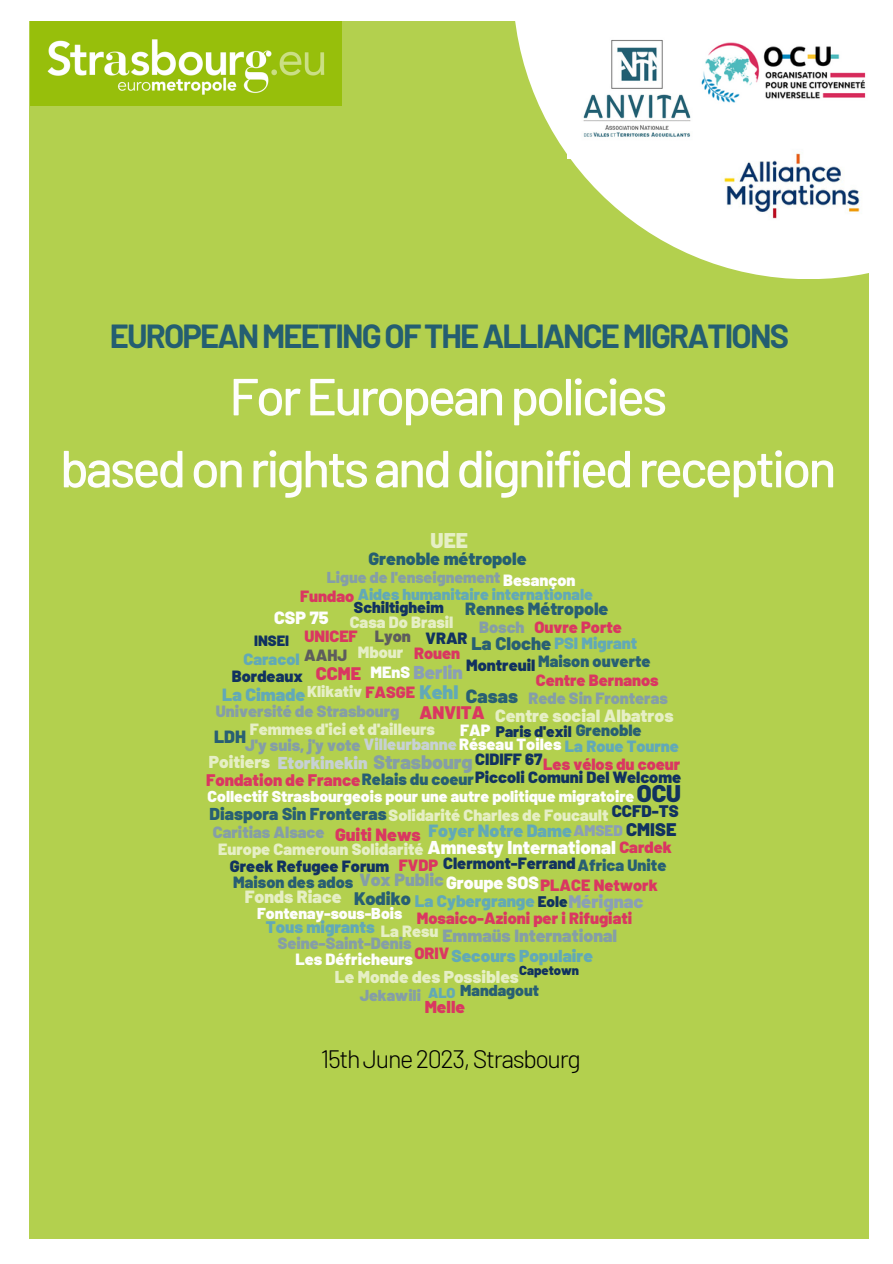
<style>
.page{position:relative;width:893px;height:1264px;background:#fff}
.page>*{position:absolute;margin:0;border:0;box-sizing:border-box;transform-origin:0 0}
.t1{font:500 52.05px "Barlow";letter-spacing:-.055em;color:#fefefd}
.t2{font:700 32.7px "Barlow";letter-spacing:-.055em;color:#245e71}
.t3{font:300 25.2px "Barlow";letter-spacing:-.055em;color:#000}
.t4{font:900 24px "Barlow";color:#11325f}
.t5{font:900 21.3px "Barlow";color:#e6efc5}
.t6{font:900 19.5px "Barlow";color:#859ea7}
.t7{font:900 19.5px "Barlow";color:#62a9b7}
.t8{font:900 19.05px "Barlow";color:#285f73}
.t9{font:900 18.6px "Barlow";color:#fefefd}
.t10{font:900 18.6px "Barlow";color:#8a9fb6}
.t11{font:900 18.15px "Barlow";color:#285f73}
.t12{font:900 18.15px "Barlow";color:#da3761}
.t13{font:900 18.15px "Barlow";color:#11325f}
.t14{font:900 17.7px "Barlow";color:#e6efc5}
.t15{font:900 17.7px "Barlow";color:#859ea7}
.t16{font:900 17.7px "Barlow";color:#62a9b7}
.t17{font:900 17.7px "Barlow";color:#285f73}
.t18{font:900 17.7px "Barlow";color:#245e71}
.t19{font:900 17.7px "Barlow";color:#da3761}
.t20{font:900 17.7px "Barlow";color:#fefefd}
.t21{font:900 17.25px "Barlow";color:#c7d1d4}
.t22{font:900 17.25px "Barlow";color:#e6efc5}
.t23{font:900 17.25px "Barlow";color:#62a9b7}
.t24{font:900 17.25px "Barlow";color:#da3761}
.t25{font:900 16.8px "Barlow";color:#62a9b7}
.t26{font:900 16.8px "Barlow";color:#da3761}
.t27{font:900 16.8px "Barlow";color:#11325f}
.t28{font:900 16.2px "Barlow";color:#859ea7}
.t29{font:900 16.2px "Barlow";color:#da3761}
.t30{font:900 16.2px "Barlow";color:#e6efc5}
.t31{font:900 16.2px "Barlow";color:#11325f}
.t32{font:900 16.2px "Barlow";color:#285f73}
.t33{font:900 16.2px "Barlow";color:#fefefd}
.t34{font:900 16.2px "Barlow";color:#62a9b7}
.t35{font:900 16.2px "Barlow";color:#5d5d5d}
.t36{font:900 16.2px "Barlow";color:#fdfefe}
.t37{font:900 15.75px "Barlow";color:#fefefd}
.t38{font:900 15.75px "Barlow";color:#62a9b7}
.t39{font:900 15.75px "Barlow";color:#859ea7}
.t40{font:900 15.75px "Barlow";color:#fefeff}
.t41{font:900 15.75px "Barlow";color:#e6efc5}
.t42{font:900 15.75px "Barlow";color:#11325f}
.t43{font:900 15.75px "Barlow";color:#285f73}
.t44{font:900 15.3px "Barlow";color:#11325f}
.t45{font:900 15.3px "Barlow";color:#8a9fb6}
.t46{font:900 14.85px "Barlow";color:#11325f}
.t47{font:900 14.4px "Barlow";color:#62a9b7}
.t48{font:900 13.05px "Barlow";color:#11325f}
.s1{font-size:16.2px;color:#da3761}
.s2{font-size:16.2px;color:#fefefd}
.s3{font-size:16.2px;color:#285f73}
.s4{color:#c7d1d4}
.s5{color:#fefefd}
.s6{color:#62a9b7}
.s7{color:#e6efc5}
.s8{font-size:17.25px;color:#285f73}
.s9{font-size:17.7px;color:#fefefd}
.s10{font-size:15.3px;color:#11325f}
.s11{font-size:18.15px;color:#8a9fb6}
</style>
<div class="page">
<div style="left:29px;top:21px;width:839px;height:1217px;background:#b3d04e"></div>
<img style="left:30px;top:22px;width:312px;height:83px">
<svg style="left:515px;top:21px;width:354px;height:258px;fill:#fff"></svg>
<img style="left:567px;top:21px;width:139px;height:137px">
<img style="left:699px;top:39px;width:168px;height:67px">
<img style="left:709px;top:143px;width:160px;height:86px">
<p class="t2" style="left:110px;top:315px;width:680px">EUROPEANMEETINGOFTHEALLIANCEMIGRATIONS</p>
<p class="t1" style="left:229px;top:363px;width:439px">ForEuropeanpolicies</p>
<p class="t1" style="left:60px;top:435px;width:778px">basedonrightsanddignifiedreception</p>
<p class="t5" style="left:430px;top:526px;width:39px">UEE</p>
<p class="t18" style="left:368px;top:547px;width:159px">Grenoble métropole</p>
<p class="t39" style="left:327px;top:567px;width:175px">Ligue de l'enseignement</p>
<p class="t33" style="left:503px;top:569px;width:74px">Besançon</p>
<p class="t38" style="left:358px;top:583px;width:237px">Aides humanitaire internationale</p>
<p class="t29" style="left:300px;top:586px;width:56px">Fundao</p>
<p class="t30" style="left:349px;top:612px;width:105px">Casa Do Brasil</p>
<p class="t42" style="left:354px;top:597px;width:91px">Schiltigheim</p>
<p class="t17" style="left:465px;top:597px;width:145px">Rennes Métropole</p>
<p class="t20" style="left:274px;top:606px;width:56px">CSP 75</p>
<p class="t28" style="left:479px;top:616px;width:47px">Bosch</p>
<p class="t29" style="left:534px;top:617px;width:89px">Ouvre Porte</p>
<p class="t29" style="left:304px;top:626px;width:55px">UNICEF</p>
<p class="t35" style="left:375px;top:626px;width:38px">Lyon</p>
<p class="t31" style="left:425px;top:627px;width:44px">VRAR</p>
<p class="t46" style="left:254px;top:631px;width:37px">INSEI</p>
<p class="t34" style="left:554px;top:632px;width:84px">PSI Migrant</p>
<p class="t11" style="left:471px;top:632px;width:81px">La Cloche</p>
<p class="t30" style="left:358px;top:642px;width:47px">Mbour</p>
<p class="t12" style="left:315px;top:661px;width:47px">CCME</p>
<p class="t29" style="left:414px;top:643px;width:48px">Rouen</p>
<p class="t35" style="left:304px;top:645px;width:44px">AAHJ</p>
<p class="t34" style="left:243px;top:648px;width:58px">Caracol</p>
<p class="t32" style="left:538px;top:650px;width:114px">Maison ouverte</p>
<p class="t31" style="left:466px;top:655px;width:71px">Montreuil</p>
<p class="t10" style="left:413px;top:660px;width:51px">Berlin</p>
<p class="t36" style="left:370px;top:662px;width:41px">MEnS</p>
<p class="t31" style="left:232px;top:665px;width:72px">Bordeaux</p>
<p class="t29" style="left:536px;top:670px;width:124px">Centre Bernanos</p>
<p class="t41" style="left:307px;top:681px;width:109px">Klikativ <span class="s1">FASGE</span></p>
<p class="t7" style="left:419px;top:679px;width:41px">Kehl</p>
<p class="t28" style="left:528px;top:688px;width:141px">Rede Sin Fronteras</p>
<p class="t16" style="left:222px;top:683px;width:85px">La Cimade</p>
<p class="t8" style="left:466px;top:684px;width:53px">Casas</p>
<p class="t28" style="left:216px;top:700px;width:185px">Université de Strasbourg</p>
<p class="t12" style="left:419px;top:700px;width:67px">ANVITA</p>
<p class="t14" style="left:495px;top:704px;width:180px">Centre social Albatros</p>
<p class="t30" style="left:250px;top:719px;width:187px">Femmes d'ici et d'ailleurs</p>
<p class="t44" style="left:460px;top:722px;width:183px"><span class="s2">FAP</span> Paris d'exil <span class="s3">Grenoble</span></p>
<p class="t17" style="left:214px;top:725px;width:33px">LDH</p>
<p class="t28" style="left:245px;top:734px;width:435px">J'y suis, j'y vote <span class="s4">Villeurbanne</span><span class="s5">Réseau Toiles</span> <span class="s6">La Roue Tourne</span></p>
<p class="t31" style="left:475px;top:749px;width:69px">CIDIFF 67</p>
<p class="t6" style="left:373px;top:749px;width:101px">Strasbourg</p>
<p class="t21" style="left:209px;top:751px;width:160px"><span class="s7">Poitiers</span> Etorkinekin</p>
<p class="t29" style="left:543px;top:753px;width:138px">Les vélos du coeur</p>
<p class="t31" style="left:475px;top:767px;width:207px">Piccoli Comuni Del Welcome</p>
<p class="t26" style="left:206px;top:769px;width:269px">Fondation de France<span class="s3">Relais du coeur</span></p>
<p class="t4" style="left:636px;top:778px;width:46px">OCU</p>
<p class="t27" style="left:611px;top:800px;width:68px">CCFD-TS</p>
<p class="t37" style="left:207px;top:786px;width:428px">Collectif Strasbourgeois pour une autre politique migratoire</p>
<p class="t30" style="left:209px;top:805px;width:400px"><span class="s8">Diaspora Sin Fronteras</span>Solidarité Charles de Foucault</p>
<p class="t19" style="left:335px;top:823px;width:87px">Guiti News</p>
<p class="t29" style="left:399px;top:854px;width:41px">FVDP</p>
<p class="t13" style="left:626px;top:818px;width:52px">CMISE</p>
<p class="t45" style="left:573px;top:820px;width:51px">AMSED</p>
<p class="t16" style="left:428px;top:819px;width:145px">Foyer Notre Dame</p>
<p class="t28" style="left:213px;top:821px;width:113px">Caritias Alsace</p>
<p class="t9" style="left:427px;top:835px;width:190px">Amnesty International</p>
<p class="t29" style="left:619px;top:836px;width:54px">Cardek</p>
<p class="t30" style="left:218px;top:839px;width:207px">Europe Cameroun Solidarité</p>
<p class="t31" style="left:443px;top:852px;width:134px">Clermont-Ferrand</p>
<p class="t32" style="left:577px;top:855px;width:90px">Africa Unite</p>
<p class="t31" style="left:230px;top:856px;width:161px">Greek Refugee Forum</p>
<p class="t15" style="left:359px;top:868px;width:86px">Vox Public</p>
<p class="t32" style="left:233px;top:871px;width:121px">Maison des ados</p>
<p class="t29" style="left:446px;top:874px;width:213px"><span class="s9">Groupe SOS</span>PLACE Network</p>
<p class="t14" style="left:245px;top:885px;width:98px">Fonds Riace</p>
<p class="t25" style="left:266px;top:916px;width:110px">Tous migrants</p>
<p class="t11" style="left:354px;top:886px;width:58px">Kodiko</p>
<p class="t25" style="left:415px;top:890px;width:230px">La Cybergrange <span class="s10">Eole</span><span class="s11">Mérignac</span></p>
<p class="t40" style="left:257px;top:903px;width:147px">Fontenay-sous-Bois</p>
<p class="t29" style="left:417px;top:908px;width:217px">Mosaico-Azioni per i Rifugiati</p>
<p class="t30" style="left:380px;top:920px;width:59px">La Resu</p>
<p class="t15" style="left:442px;top:924px;width:176px">Emmaüs International</p>
<p class="t28" style="left:278px;top:933px;width:135px">Seine-Saint-Denis</p>
<p class="t29" style="left:414px;top:942px;width:36px">ORIV</p>
<p class="t23" style="left:451px;top:944px;width:143px">Secours Populaire</p>
<p class="t33" style="left:295px;top:948px;width:119px">Les Défricheurs</p>
<p class="t48" style="left:519px;top:962px;width:61px">Capetown</p>
<p class="t22" style="left:335px;top:965px;width:185px">Le Monde des Possibles</p>
<p class="t43" style="left:460px;top:980px;width:80px">Mandagout</p>
<p class="t47" style="left:428px;top:983px;width:29px">ALO</p>
<p class="t39" style="left:360px;top:984px;width:63px">Jekawili</p>
<p class="t24" style="left:424px;top:995px;width:42px">Melle</p>
<p class="t3" style="left:321px;top:1042px;width:261px">15thJune2023,Strasbourg</p>
</div>
